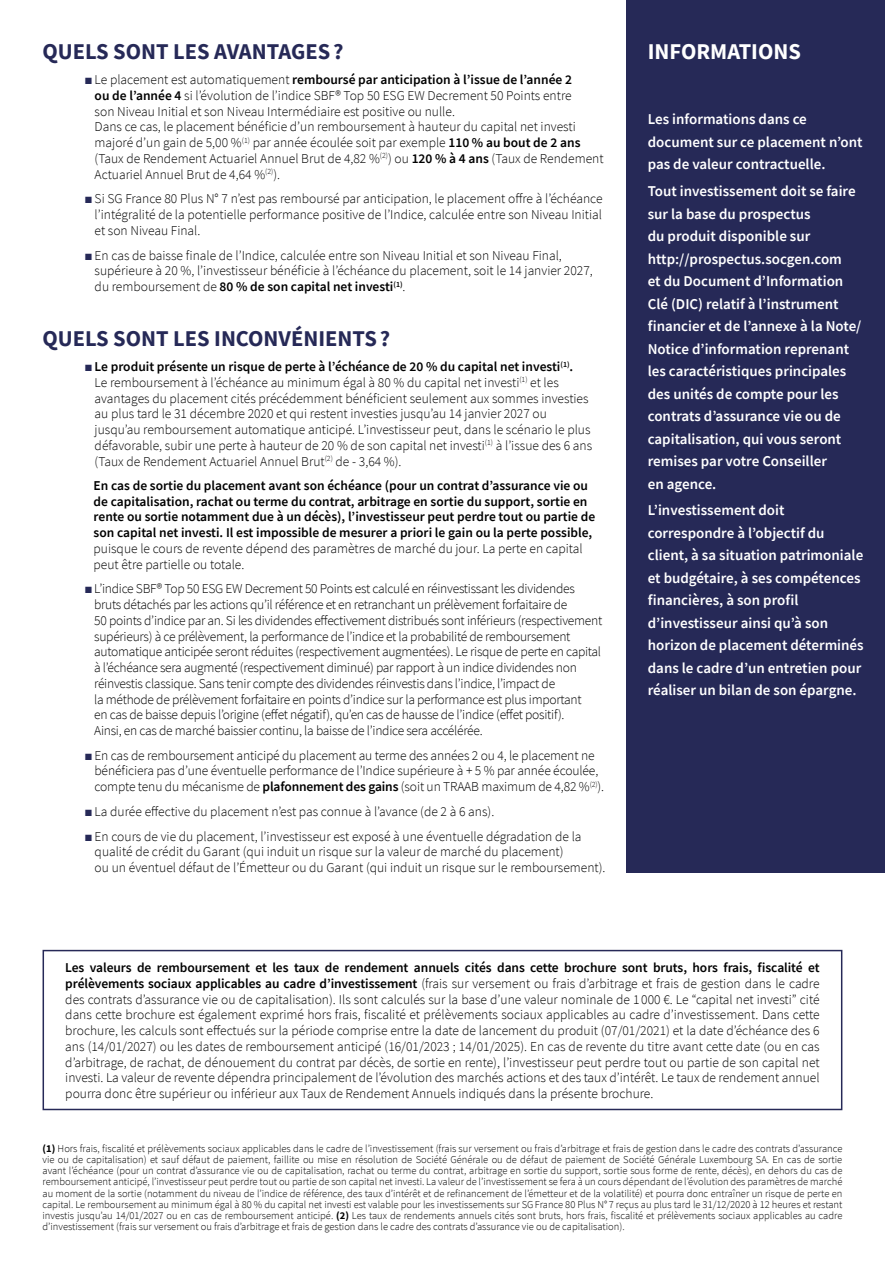
<style>
.page{position:relative;width:885px;height:1263px;background:#fff}
.page>*{position:absolute;margin:0;border:0;box-sizing:border-box;transform-origin:0 0}
.t1{font:700 22.5px "Source Sans Pro";color:#262957}
.t2{font:700 22.5px "Source Sans Pro";color:#fff}
.t3{font:600 15px/22.5px "Source Sans Pro";color:#fff}
.t4{font:300 13.5px/15.8px "Source Sans Pro";letter-spacing:-.01em;color:#000}
.t5{font:600 13.5px/15.8px "Source Sans Pro";color:#000}
.t6{font:300 10.5px/11.2px "Source Sans Pro";color:#000;text-align:justify}
.s1{color:#262957}
.s2{font-weight:600}
.s3{font-weight:700}
</style>
<div class="page">
<div style="left:626px;top:0;width:258px;height:873px;background:#262957"></div>
<div style="left:43px;top:950px;width:799px;height:160px;border:2px solid #262957"></div>
<h1 class="t1" style="left:43px;top:37px;width:302px">QUELS SONT LES AVANTAGES?</h1>
<p class="t4" style="left:95px;top:72px;width:510px;text-indent:-10px"><span class="s1">■</span> Le placement est automatiquement <span class="s2">remboursé par anticipation à l’issue de l’année 2<br>ou de l’année 4</span> si l’évolution de l’indice SBF® Top 50 ESG EW Decrement 50 Points entre<br>son Niveau Initial et son Niveau Intermédiaire est positive ou nulle.<br>Dans ce cas, le placement bénéficie d’un remboursement à hauteur du capital net investi majoré d’un gain de 5,00 %<sup>(1)</sup> par année écoulée soit par exemple <span class="s2">110 % au bout de 2 ans </span>(Taux de Rendement Actuariel Annuel Brut de 4,82 %<sup>(2)</sup>) ou <span class="s2">120 % à 4 ans</span> (Taux de Rendement Actuariel Annuel Brut de 4,64 %<sup>(2)</sup>).</p>
<p class="t4" style="left:95px;top:191px;width:509px;text-align:justify;text-indent:-10px"><span class="s1">■</span> Si SG France 80 Plus N° 7 n’est pas remboursé par anticipation, le placement offre à l’échéance l’intégralité de la potentielle performance positive de l’Indice, calculée entre son Niveau Initial et son Niveau Final.</p>
<p class="t4" style="left:95px;top:247px;width:499px;text-indent:-10px"><span class="s1">■</span> En cas de baisse finale de l’Indice, calculée entre son Niveau Initial et son Niveau Final, supérieure à 20 %, l’investisseur bénéficie à l’échéance du placement, soit le 14 janvier 2027, du remboursement de <span class="s2">80 % de son capital net investi</span><sup>(1)</sup>.</p>
<h1 class="t1" style="left:43px;top:324px;width:349px">QUELS SONT LES INCONVÉNIENTS?</h1>
<p class="t4" style="left:95px;top:359px;width:499px;text-indent:-10px"><span class="s1">■</span> <span class="s2">Le produit présente un risque de perte à l’échéance de 20 % du capital net investi</span><sup>(1)</sup><span class="s2">.<br></span>Le remboursement à l’échéance au minimum égal à 80 % du capital net investi<sup>(1)</sup> et les avantages du placement cités précédemment bénéficient seulement aux sommes investies au plus tard le 31 décembre 2020 et qui restent investies jusqu’au 14 janvier 2027 ou jusqu’au remboursement automatique anticipé. L’investisseur peut, dans le scénario le plus défavorable, subir une perte à hauteur de 20 % de son capital net investi<sup>(1)</sup> à l’issue des 6 ans (Taux de Rendement Actuariel Annuel Brut<sup>(2)</sup> de - 3,64 %).</p>
<p class="t5" style="left:94px;top:477px;width:503px">En cas de sortie du placement avant son échéance (pour un contrat d’assurance vie ou de capitalisation, rachat ou terme du contrat, arbitrage en sortie du support, sortie en rente ou sortie notamment due à un décès), l’investisseur peut perdre tout ou partie de son capital net investi. Il est impossible de mesurer a priori le gain ou la perte possible,</p>
<p class="t4" style="left:94px;top:540px;width:490px">puisque le cours de revente dépend des paramètres de marché du jour. La perte en capital peut être partielle ou totale.</p>
<p class="t4" style="left:94px;top:581px;width:509px;text-indent:-9px"><span class="s1">■</span> L’indice SBF® Top 50 ESG EW Decrement 50 Points est calculé en réinvestissant les dividendes bruts détachés par les actions qu’il référence et en retranchant un prélèvement forfaitaire de<br>50 points d’indice par an. Si les dividendes effectivement distribués sont inférieurs (respectivement supérieurs) à ce prélèvement, la performance de l’indice et la probabilité de remboursement automatique anticipée seront réduites (respectivement augmentées). Le risque de perte en capital à l’échéance sera augmenté (respectivement diminué) par rapport à un indice dividendes non réinvestis classique. Sans tenir compte des dividendes réinvestis dans l’indice, l’impact de<br>la méthode de prélèvement forfaitaire en points d’indice sur la performance est plus important<br>en cas de baisse depuis l’origine (effet négatif), qu’en cas de hausse de l’indice (effet positif).<br>Ainsi, en cas de marché baissier continu, la baisse de l’indice sera accélérée.</p>
<p class="t4" style="left:94px;top:747px;width:511px;text-indent:-9px"><span class="s1">■</span> En cas de remboursement anticipé du placement au terme des années 2 ou 4, le placement ne bénéficiera pas d’une éventuelle performance de l’Indice supérieure à + 5 % par année écoulée, compte tenu du mécanisme de <span class="s2">plafonnement des gains</span> (soit un TRAAB maximum de 4,82 %<sup>(2)</sup>).</p>
<p class="t4" style="left:85px;top:804px;width:410px"><span class="s1">■</span> La durée effective du placement n’est pas connue à l’avance (de 2 à 6 ans).</p>
<p class="t4" style="left:95px;top:828px;width:512px;text-indent:-10px"><span class="s1">■</span> En cours de vie du placement, l’investisseur est exposé à une éventuelle dégradation de la qualité de crédit du Garant (qui induit un risque sur la valeur de marché du placement)<br>ou un éventuel défaut de l’Émetteur ou du Garant (qui induit un risque sur le remboursement).</p>
<h1 class="t2" style="left:647px;top:37px;width:155px">INFORMATIONS</h1>
<p class="t3" style="left:647px;top:108px;width:216px">Les informations dans ce document sur ce placement n’ont pas de valeur contractuelle.</p>
<p class="t3" style="left:647px;top:180px;width:215px">Tout investissement doit se faire sur la base du prospectus<br>du produit disponible sur http://prospectus.socgen.com<br>et du Document d’Information<br>Clé (DIC) relatif à l’instrument financier et de l’annexe à la Note/<br>Notice d’information reprenant les caractéristiques principales des unités de compte pour les contrats d’assurance vie ou de capitalisation, qui vous seront remises par votre Conseiller<br>en agence.</p>
<p class="t3" style="left:647px;top:499px;width:217px">L’investissement doit correspondre à l’objectif du client, à sa situation patrimoniale et budgétaire, à ses compétences financières, à son profil d’investisseur ainsi qu’à son horizon de placement déterminés dans le cadre d’un entretien pour réaliser un bilan de son épargne.</p>
<p class="t4" style="left:65px;top:960px;width:755px;text-align:justify"><span class="s2">Les valeurs de remboursement et les taux de rendement annuels cités dans cette brochure sont bruts, hors frais, fiscalité et prélèvements sociaux applicables au cadre d’investissement</span> (frais sur versement ou frais d’arbitrage et frais de gestion dans le cadre des contrats d’assurance vie ou de capitalisation). Ils sont calculés sur la base d’une valeur nominale de 1 000 €. Le “capital net investi” cité dans cette brochure est également exprimé hors frais, fiscalité et prélèvements sociaux applicables au cadre d’investissement. Dans cette brochure, les calculs sont effectués sur la période comprise entre la date de lancement du produit (07/01/2021) et la date d’échéance des 6 ans (14/01/2027) ou les dates de remboursement anticipé (16/01/2023 ; 14/01/2025). En cas de revente du titre avant cette date (ou en cas d’arbitrage, de rachat, de dénouement du contrat par décès, de sortie en rente), l’investisseur peut perdre tout ou partie de son capital net investi. La valeur de revente dépendra principalement de l’évolution des marchés actions et des taux d’intérêt. Le taux de rendement annuel pourra donc être supérieur ou inférieur aux Taux de Rendement Annuels indiqués dans la présente brochure.</p>
<p class="t6" style="left:43px;top:1142px;width:801px"><span class="s3">(1)</span> Hors frais, fiscalité et prélèvements sociaux applicables dans le cadre de l’investissement (frais sur versement ou frais d’arbitrage et frais de gestion dans le cadre des contrats d’assurance vie ou de capitalisation) et sauf défaut de paiement, faillite ou mise en résolution de Société Générale ou de défaut de paiement de Société Générale Luxembourg SA. En cas de sortie avant l’échéance (pour un contrat d’assurance vie ou de capitalisation, rachat ou terme du contrat, arbitrage en sortie du support, sortie sous forme de rente, décès), en dehors du cas de remboursement anticipé, l’investisseur peut perdre tout ou partie de son capital net investi. La valeur de l’investissement se fera à un cours dépendant de l’évolution des paramètres de marché au moment de la sortie (notamment du niveau de l’indice de référence, des taux d’intérêt et de refinancement de l’émetteur et de la volatilité) et pourra donc entraîner un risque de perte en capital. Le remboursement au minimum égal à 80 % du capital net investi est valable pour les investissements sur SGFrance 80 Plus N° 7 reçus au plus tard le 31/12/2020 à 12 heures et restant investis jusqu’au 14/01/2027 ou en cas de remboursement anticipé. <span class="s3">(2)</span> Les taux de rendements annuels cités sont bruts, hors frais, fiscalité et prélèvements sociaux applicables au cadre d’investissement (frais sur versement ou frais d’arbitrage et frais de gestion dans le cadre des contrats d’assurance vie ou de capitalisation).</p>
</div>
